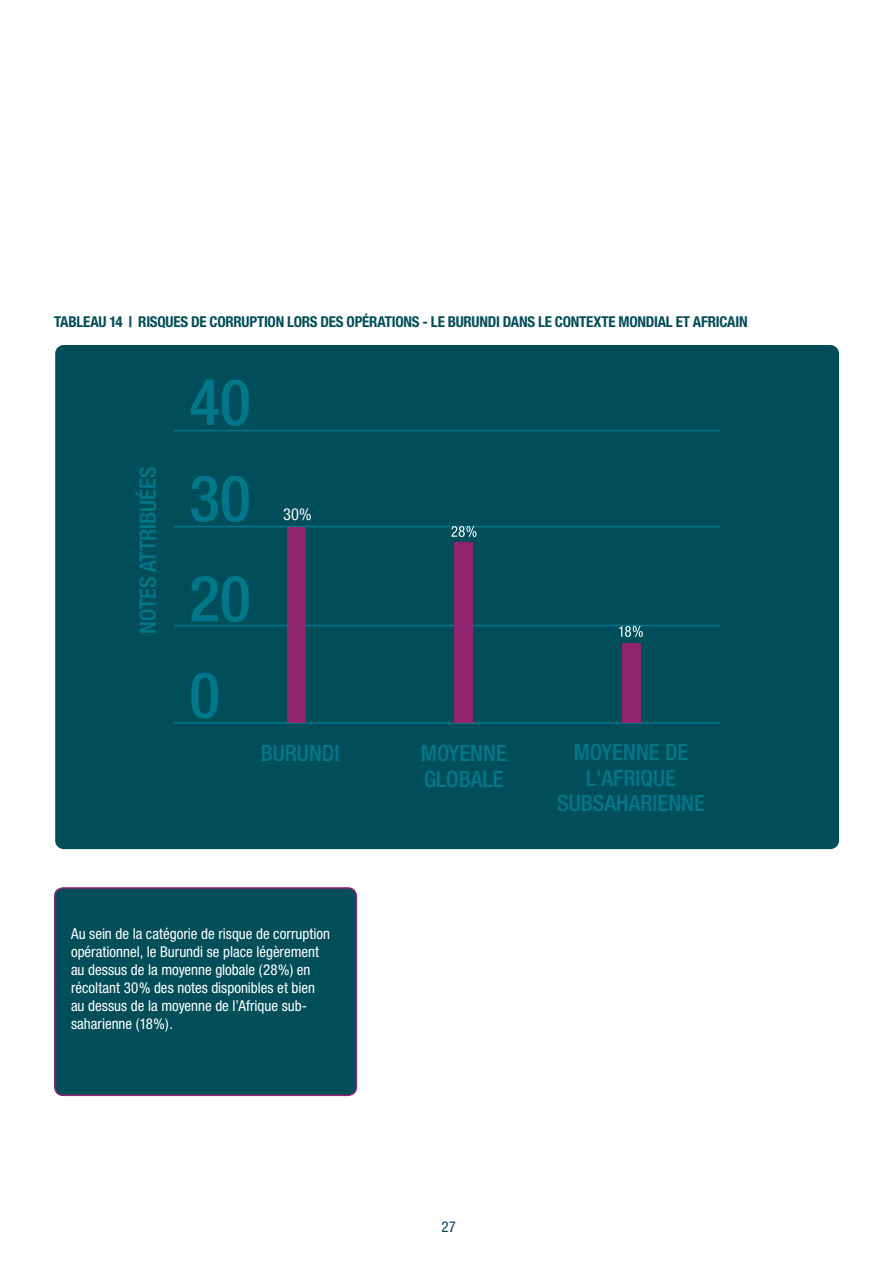
<style>
.page{position:relative;width:893px;height:1263px;background:#fff}
.page>*{position:absolute;margin:0;border:0;box-sizing:border-box;transform-origin:0 0}
.t1{font:500 condensed 63.9px "Helvetica Neue";color:#00788b}
.t2{font:500 condensed 22.5px/25.5px "Helvetica Neue";color:#00788b}
.t3{font:condensed 16.5px "Helvetica Neue";color:#f5f5f6}
.TIUK_Actions_Body_Te{font:condensed 15px/18px "Helvetica Neue";color:#fff}
.TIUK_Subheading_-LH{font:700 condensed 15px "Helvetica Neue";letter-spacing:-.015em;color:#004e59}
.t4{font:condensed 15px "Helvetica Neue";color:#004e59}
</style>
<div class="page">
<div style="left:55px;top:345px;width:784px;height:504px;background:#004e59;border-radius:8px"></div>
<hr style="left:174px;top:722px;width:546px;height:2px;background:#00788b">
<hr style="left:174px;top:625px;width:546px;height:1px;background:#00788b">
<hr style="left:174px;top:526px;width:546px;height:1px;background:#00788b">
<hr style="left:174px;top:430px;width:546px;height:1px;background:#00788b">
<div style="left:288px;top:527px;width:18px;height:195px;background:#91246f"></div>
<div style="left:455px;top:542px;width:18px;height:180px;background:#91246f"></div>
<div style="left:622px;top:643px;width:18px;height:79px;background:#91246f"></div>
<div style="left:55px;top:888px;width:301px;height:207px;background:#004e59;border-radius:9px"></div>
<div style="left:54px;top:887px;width:303px;height:209px;border:2px solid #91246f;border-radius:9px"></div>
<svg style="left:451px;top:526px;width:25px;height:11px"></svg>
<svg style="left:619px;top:626px;width:24px;height:11px"></svg>
<p class="TIUK_Subheading_-LH" style="left:54px;top:313px;width:695px">TABLEAU 14 | RISQUES DE CORRUPTION LORS DES OPÉRATIONS - LE BURUNDI DANS LE CONTEXTE MONDIAL ET AFRICAIN</p>
<h2 class="t2" style="left:135px;top:634px;width:169px;rotate:-90deg">NOTES ATTRIBUÉES</h2>
<h1 class="t1" style="left:189px;top:364px;width:63px">40</h1>
<h1 class="t1" style="left:189px;top:460px;width:63px">30</h1>
<p class="t3" style="left:283px;top:504px;width:30px">30%</p>
<h1 class="t1" style="left:189px;top:560px;width:63px">20</h1>
<h1 class="t1" style="left:189px;top:657px;width:32px">0</h1>
<h2 class="t2" style="left:261px;top:740px;width:80px">BURUNDI</h2>
<h2 class="t2" style="left:421px;top:740px;width:88px">MOYENNE<br>GLOBALE</h2>
<h2 class="t2" style="left:557px;top:739px;width:149px;text-align:center">MOYENNE DE<br>L'AFRIQUE<br>SUBSAHARIENNE</h2>
<p class="TIUK_Actions_Body_Te" style="left:71px;top:925px;width:261px">Au sein de la catégorie de risque de corruption opérationnel, le Burundi se place légèrement au dessus de la moyenne globale (28%) en récoltant 30% des notes disponibles et bien au dessus de la moyenne de l’Afrique sub&shy;saharienne (18%).</p>
<p class="t4" style="left:441px;top:1218px;width:16px">27</p>
</div>
